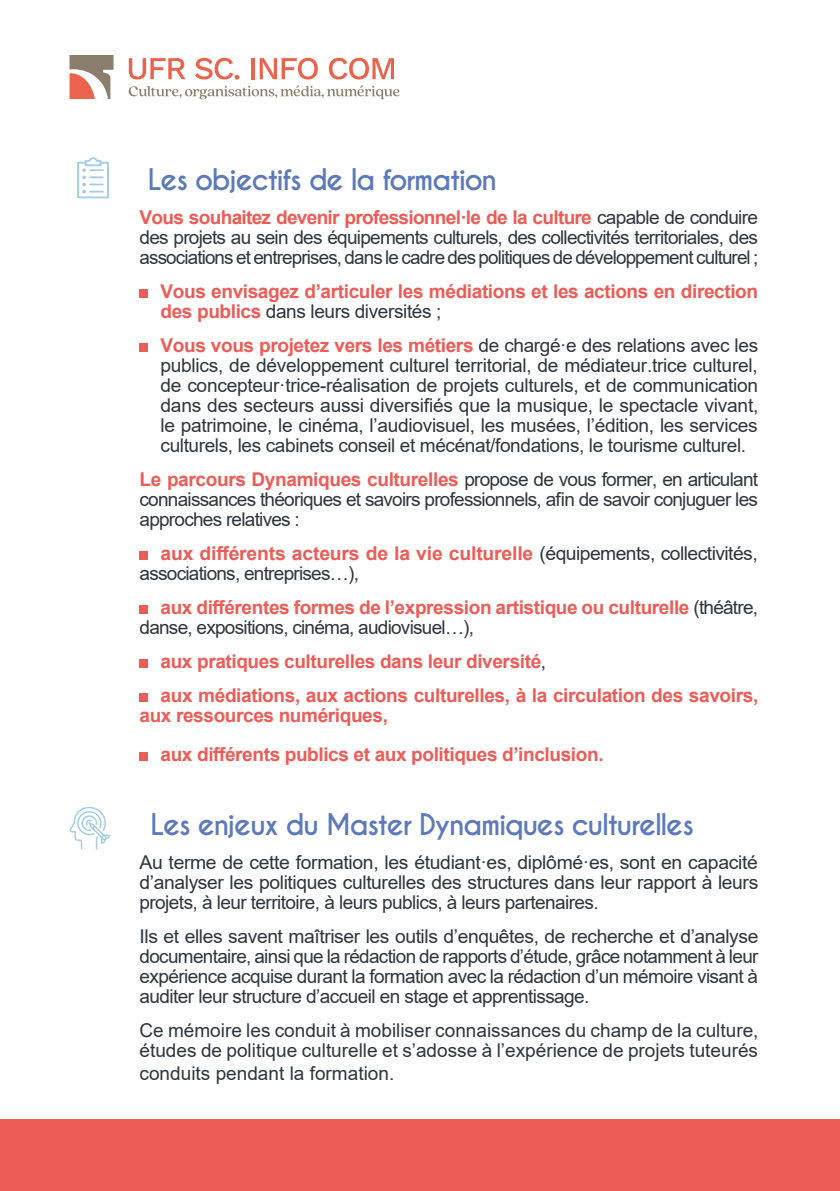
<style>
.page{position:relative;width:840px;height:1191px;background:#fff}
.page>*{position:absolute;margin:0;border:0;box-sizing:border-box;transform-origin:0 0}
._01_texte_courant{font:700 28px "Caviar Dreams";letter-spacing:-.05em;color:#5c79bc}
._01_texte_courant-2{font:19px/20px "Arial";letter-spacing:-.03em;color:#2c363c;text-align:justify}
._01_texte_courant-3{font:700 19px/20px "Arial";letter-spacing:-.02em;color:#ed5c56}
._01_texte_courant-4{font:19px/20px "Arial";color:#2c363c}
.s1{font-weight:700;color:#ed5c56}
.s2{font-weight:400;color:#2c363c}
</style>
<div class="page">
<div style="left:0;top:1119px;width:839px;height:72px;background:#ed5c56"></div>
<svg style="left:69px;top:55px;width:44px;height:44px"></svg>
<svg style="left:129px;top:85px;width:270px;height:14px"></svg>
<svg style="left:129px;top:58px;width:56px;height:21px"></svg>
<svg style="left:195px;top:58px;width:44px;height:21px"></svg>
<hr style="left:251px;top:58px;width:4px;height:21px;background:#eb634d">
<svg style="left:259px;top:58px;width:59px;height:21px"></svg>
<svg style="left:329px;top:58px;width:65px;height:21px"></svg>
<div style="left:139px;top:289px;width:9px;height:9px;background:#ed5c56"></div>
<div style="left:139px;top:343px;width:9px;height:9px;background:#ed5c56"></div>
<div style="left:139px;top:551px;width:9px;height:9px;background:#ed5c56"></div>
<div style="left:139px;top:605px;width:9px;height:9px;background:#ed5c56"></div>
<div style="left:139px;top:659px;width:9px;height:9px;background:#ed5c56"></div>
<div style="left:139px;top:693px;width:9px;height:9px;background:#ed5c56"></div>
<div style="left:139px;top:752px;width:9px;height:9px;background:#ed5c56"></div>
<svg style="left:77px;top:157px;width:32px;height:41px"></svg>
<svg style="left:69px;top:807px;width:41px;height:42px"></svg>
<p class="_01_texte_courant" style="left:148px;top:162px;width:350px">Les objectifs de la formation</p>
<p class="_01_texte_courant-2" style="left:139px;top:207px;width:620px"><span class="s1">Vous souhaitez devenir professionnel·le de la culture</span> capable de conduire des projets au sein des équipements culturels, des collectivités territoriales, des associations et entreprises, dans le cadre des politiques de développement culturel ;</p>
<p class="_01_texte_courant-3" style="left:160px;top:281px;width:598px">Vous envisagez d’articuler les médiations et les actions en direction des publics <span class="s2">dans leurs diversités ;</span></p>
<p class="_01_texte_courant-2" style="left:160px;top:335px;width:599px"><span class="s1">Vous vous projetez vers les métiers</span> de chargé·e des relations avec les publics, de développement culturel territorial, de médiateur.trice culturel, de concepteur·trice-réalisation de projets culturels, et de communication dans des secteurs aussi diversifiés que la musique, le spectacle vivant, le patrimoine, le cinéma, l’audiovisuel, les musées, l’édition, les services culturels, les cabinets conseil et mécénat/fondations, le tourisme culturel.</p>
<p class="_01_texte_courant-2" style="left:139px;top:469px;width:620px"><span class="s1">Le parcours Dynamiques culturelles</span> propose de vous former, en articulant connaissances théoriques et savoirs professionnels, afin de savoir conjuguer les approches relatives :</p>
<p class="_01_texte_courant-2" style="left:139px;top:543px;width:619px;text-indent:21px"><span class="s1">aux différents acteurs de la vie culturelle</span> (équipements, collectivités, associations, entreprises…),</p>
<p class="_01_texte_courant-3" style="left:139px;top:597px;width:619px;text-indent:21px">aux différentes formes de l’expression artistique ou culturelle <span class="s2">(théâtre, danse, expositions, cinéma, audiovisuel…),</span></p>
<p class="_01_texte_courant-3" style="left:160px;top:651px;width:387px">aux pratiques culturelles dans leur diversité<span class="s2">,</span></p>
<p class="_01_texte_courant-3" style="left:139px;top:685px;width:620px;text-indent:21px">aux médiations, aux actions culturelles, à la circulation des savoirs, aux ressources numériques,</p>
<p class="_01_texte_courant-3" style="left:160px;top:744px;width:444px">aux différents publics et aux politiques d’inclusion.</p>
<p class="_01_texte_courant" style="left:150px;top:807px;width:545px">Les enjeux du Master Dynamiques culturelles</p>
<p class="_01_texte_courant-2" style="left:139px;top:852px;width:620px">Au terme de cette formation, les étudiant·es, diplômé·es, sont en capacité d’analyser les politiques culturelles des structures dans leur rapport à leurs projets, à leur territoire, à leurs publics, à leurs partenaires.</p>
<p class="_01_texte_courant-2" style="left:139px;top:926px;width:620px">Ils et elles savent maîtriser les outils d’enquêtes, de recherche et d’analyse documentaire, ainsi que la rédaction de rapports d’étude, grâce notamment à leur expérience acquise durant la formation avec la rédaction d’un mémoire visant à auditer leur structure d’accueil en stage et apprentissage.</p>
<p class="_01_texte_courant-4" style="left:139px;top:1020px;width:620px">Ce mémoire les conduit à mobiliser connaissances du champ de la culture, études de politique culturelle et s’adosse à l’expérience de projets tuteurés</p>
<p class="_01_texte_courant-4" style="left:139px;top:1063px;width:256px">conduits pendant la formation.</p>
</div>
